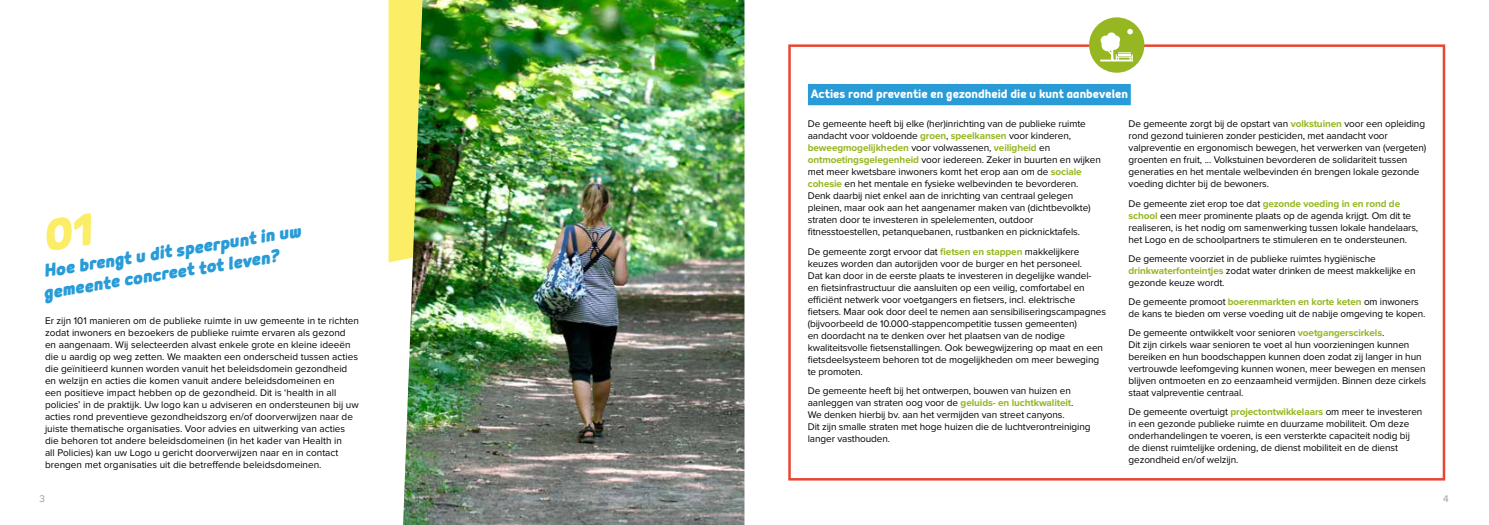
<style>
.page{position:relative;width:1489px;height:525px;background:#fff}
.page>*{position:absolute;margin:0;border:0;box-sizing:border-box;transform-origin:0 0}
.t1{font:italic 900 22.5px/21.2px "Mairy";color:#299cd8}
.t2{font:700 15px "Mairy";color:#fff}
.t3{font:10px/12px "Proxima Nova";letter-spacing:-.01em;color:#000}
.t4{font:10px "Proxima Nova";color:#9d9d9c}
.s1{font-weight:700;color:#96b622}
</style>
<div class="page">
<div style="left:788px;top:44px;width:656px;height:436px;border:2px solid #e84631"></div>
<svg style="left:388px;top:0;width:15px;height:262px;background:#fbee6c"></svg>
<div style="left:807px;top:84px;width:323px;height:21px;background:#299cd8"></div>
<div style="left:1089px;top:17px;width:55px;height:56px;background:#96b622;border-radius:50%"></div>
<svg style="left:1100px;top:29px;width:32px;height:32px"></svg>
<img style="left:403px;top:0;width:341px;height:524px">
<h1 class="t1" style="left:38px;top:260px;width:265px;rotate:-9deg">Hoe brengt u dit speerpunt in uw gemeente concreet tot leven?</h1>
<p class="t3" style="left:45px;top:315px;width:315px">Er zijn 101 manieren om de publieke ruimte in uw gemeente in te richten zodat inwoners en bezoekers de publieke ruimte ervaren als gezond en aangenaam. Wij selecteerden alvast enkele grote en kleine ideeën die u aardig op weg zetten. We maakten een onderscheid tussen acties die geïnitieerd kunnen worden vanuit het beleidsdomein gezondheid en welzijn en acties die komen vanuit andere beleidsdomeinen en<br>een positieve impact hebben op de gezondheid. Dit is ‘health in all policies’ in de praktijk. Uw logo kan u adviseren en ondersteunen bij uw acties rond preventieve gezondheidszorg en/of doorverwijzen naar de juiste thematische organisaties. Voor advies en uitwerking van acties die behoren tot andere beleidsdomeinen (in het kader van Health in<br>all Policies) kan uw Logo u gericht doorverwijzen naar en in contact brengen met organisaties uit die betreffende beleidsdomeinen.</p>
<h2 class="t2" style="left:810px;top:85px;width:319px">Acties rond preventie en gezondheid die u kunt aanbevelen</h2>
<p class="t3" style="left:807px;top:118px;width:295px">De gemeente heeft bij elke (her)inrichting van de publieke ruimte aandacht voor voldoende <span class="s1">groen</span>, <span class="s1">speelkansen</span> voor kinderen, <span class="s1">beweegmogelijkheden</span> voor volwassenen, <span class="s1">veiligheid</span> en <span class="s1">ontmoetingsgelegenheid</span> voor iedereen. Zeker in buurten en wijken met meer kwetsbare inwoners komt het erop aan om de <span class="s1">sociale cohesie</span> en het mentale en fysieke welbevinden te bevorderen.<br>Denk daarbij niet enkel aan de inrichting van centraal gelegen pleinen, maar ook aan het aangenamer maken van (dichtbevolkte) straten door te investeren in spelelementen, outdoor fitnesstoestellen, petanquebanen, rustbanken en picknicktafels.</p>
<p class="t3" style="left:807px;top:245px;width:300px">De gemeente zorgt ervoor dat <span class="s1">fietsen en stappen</span> makkelijkere keuzes worden dan autorijden voor de burger en het personeel.<br>Dat kan door in de eerste plaats te investeren in degelijke wandel-<br>en fietsinfrastructuur die aansluiten op een veilig, comfortabel en efficiënt netwerk voor voetgangers en fietsers, incl. elektrische fietsers. Maar ook door deel te nemen aan sensibiliseringscampagnes (bijvoorbeeld de 10.000-stappencompetitie tussen gemeenten)<br>en doordacht na te denken over het plaatsen van de nodige kwaliteitsvolle fietsenstallingen. Ook bewegwijzering op maat en een fietsdeelsysteem behoren tot de mogelijkheden om meer beweging te promoten.</p>
<p class="t3" style="left:807px;top:384px;width:284px">De gemeente heeft bij het ontwerpen, bouwen van huizen en aanleggen van straten oog voor de <span class="s1">geluids- en luchtkwaliteit</span>.<br>We denken hierbij bv. aan het vermijden van street canyons.<br>Dit zijn smalle straten met hoge huizen die de luchtverontreiniging langer vasthouden.</p>
<p class="t3" style="left:1128px;top:118px;width:299px">De gemeente zorgt bij de opstart van <span class="s1">volkstuinen</span> voor een opleiding rond gezond tuinieren zonder pesticiden, met aandacht voor valpreventie en ergonomisch bewegen, het verwerken van (vergeten) groenten en fruit, ... Volkstuinen bevorderen de solidariteit tussen generaties en het mentale welbevinden én brengen lokale gezonde voeding dichter bij de bewoners.</p>
<p class="t3" style="left:1128px;top:197px;width:291px">De gemeente ziet erop toe dat <span class="s1">gezonde voeding in en rond de school</span> een meer prominente plaats op de agenda krijgt. Om dit te realiseren, is het nodig om samenwerking tussen lokale handelaars, het Logo en de schoolpartners te stimuleren en te ondersteunen.</p>
<p class="t3" style="left:1128px;top:252px;width:288px">De gemeente voorziet in de publieke ruimtes hygiënische <span class="s1">drinkwaterfonteintjes</span> zodat water drinken de meest makkelijke en gezonde keuze wordt.</p>
<p class="t3" style="left:1128px;top:295px;width:298px">De gemeente promoot <span class="s1">boerenmarkten en korte keten</span> om inwoners de kans te bieden om verse voeding uit de nabije omgeving te kopen.</p>
<p class="t3" style="left:1128px;top:326px;width:299px">De gemeente ontwikkelt voor senioren <span class="s1">voetgangerscirkels</span>.<br>Dit zijn cirkels waar senioren te voet al hun voorzieningen kunnen bereiken en hun boodschappen kunnen doen zodat zij langer in hun vertrouwde leefomgeving kunnen wonen, meer bewegen en mensen blijven ontmoeten en zo eenzaamheid vermijden. Binnen deze cirkels staat valpreventie centraal.</p>
<p class="t3" style="left:1128px;top:405px;width:295px">De gemeente overtuigt <span class="s1">projectontwikkelaars</span> om meer te investeren in een gezonde publieke ruimte en duurzame mobiliteit. Om deze onderhandelingen te voeren, is een versterkte capaciteit nodig bij de dienst ruimtelijke ordening, de dienst mobiliteit en de dienst gezondheid en/of welzijn.</p>
<p class="t4" style="left:39px;top:492px;width:7px">3</p>
<p class="t4" style="left:1442px;top:492px;width:7px">4</p>
</div>
